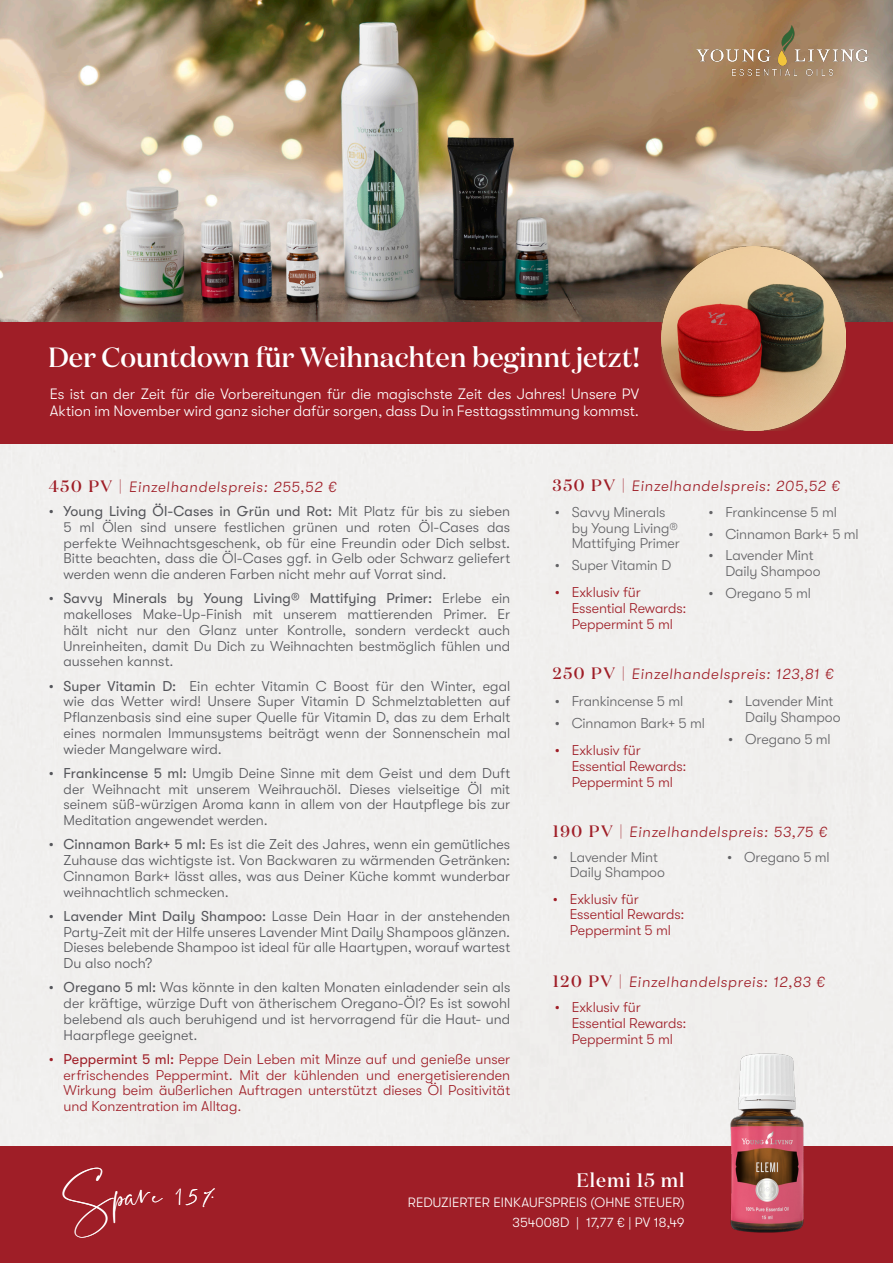
<style>
.page{position:relative;width:893px;height:1263px;background:#fff}
.page>*{position:absolute;margin:0;border:0;box-sizing:border-box;transform-origin:0 0}
.t1{font:36.3px "Santorini";color:#fff}
.t2{font:500 27.75px "Domaine Display";color:#fff}
.t3{font:500 19.5px "Domaine Display";letter-spacing:.05em;color:#fff}
.t4{font:italic 300 15px "GT Walsheim Pro";letter-spacing:.05em;color:#9f1e27}
.t5{font:300 15px/17.2px "GT Walsheim Pro";color:#fff}
.t6{font:300 14.25px/15.8px "GT Walsheim Pro";color:#54555a;text-align:justify}
.t7{font:300 14.25px/15.8px "GT Walsheim Pro";letter-spacing:-.01em;color:#9f1e27}
.t8{font:300 14.25px/15.8px "GT Walsheim Pro";letter-spacing:-.01em;color:#636366}
.t9{font:300 13.5px "GT Walsheim Pro";letter-spacing:.01em;color:#fff}
.s1{font-family:"Domaine Display";font-weight:500;font-style:normal;font-size:16.5px}
.s2{font-weight:400}
</style>
<div class="page">
<img style="left:0;top:0;width:893px;height:322px">
<div style="left:0;top:443px;width:893px;height:703px;background:#f0efee"></div>
<div style="left:0;top:322px;width:893px;height:121px;background:#9f1e27"></div>
<div style="left:0;top:1146px;width:893px;height:117px;background:#9f1e27"></div>
<img style="left:729px;top:1053px;width:75px;height:180px">
<img style="left:664px;top:1px;width:229px;height:99px">
<img style="left:661px;top:247px;width:184px;height:184px">
<p class="t2" style="left:48px;top:340px;width:593px">Der Countdown für Weihnachten beginnt jetzt!</p>
<p class="t5" style="left:50px;top:385px;width:591px">Es ist an der Zeit für die Vorbereitungen für die magischste Zeit des Jahres! Unsere PV<br>Aktion im November wird ganz sicher dafür sorgen, dass Du in Festtagsstimmung kommst.</p>
<p class="t4" style="left:49px;top:478px;width:289px"><span class="s1">450 PV |</span> Einzelhandelspreis: 255,52 €</p>
<p class="t6" style="left:64px;top:503px;width:448px;text-indent:-15px"><span class="s2">• Young Living Öl-Cases in Grün und Rot:</span> Mit Platz für bis zu sieben 5 ml Ölen sind unsere festlichen grünen und roten Öl-Cases das perfekte Weihnachtsgeschenk, ob für eine Freundin oder Dich selbst.<br>Bitte beachten, dass die Öl-Cases ggf. in Gelb oder Schwarz geliefert werden wenn die anderen Farben nicht mehr auf Vorrat sind.</p>
<p class="t6" style="left:64px;top:591px;width:448px;text-indent:-15px"><span class="s2">• Savvy Minerals by Young Living® Mattifying Primer:</span> Erlebe ein makelloses Make-Up-Finish mit unserem mattierenden Primer. Er hält nicht nur den Glanz unter Kontrolle, sondern verdeckt auch Unreinheiten, damit Du Dich zu Weihnachten bestmöglich fühlen und aussehen kannst.</p>
<p class="t6" style="left:64px;top:678px;width:448px;text-indent:-15px"><span class="s2">• Super Vitamin D:</span> Ein echter Vitamin C Boost für den Winter, egal wie das Wetter wird! Unsere Super Vitamin D Schmelztabletten auf Pflanzenbasis sind eine super Quelle für Vitamin D, das zu dem Erhalt eines normalen Immunsystems beiträgt wenn der Sonnenschein mal wieder Mangelware wird.</p>
<p class="t6" style="left:64px;top:765px;width:448px;text-indent:-15px"><span class="s2">• Frankincense 5 ml:</span> Umgib Deine Sinne mit dem Geist und dem Duft der Weihnacht mit unserem Weihrauchöl. Dieses vielseitige Öl mit seinem süß-würzigen Aroma kann in allem von der Hautpflege bis zur Meditation angewendet werden.</p>
<p class="t6" style="left:64px;top:837px;width:448px;text-indent:-15px"><span class="s2">• Cinnamon Bark+ 5 ml:</span> Es ist die Zeit des Jahres, wenn ein gemütliches Zuhause das wichtigste ist. Von Backwaren zu wärmenden Getränken:<br>Cinnamon Bark+ lässt alles, was aus Deiner Küche kommt wunderbar weihnachtlich schmecken.</p>
<p class="t6" style="left:64px;top:908px;width:448px;text-indent:-15px"><span class="s2">• Lavender Mint Daily Shampoo:</span> Lasse Dein Haar in der anstehenden Party-Zeit mit der Hilfe unseres Lavender Mint Daily Shampoos glänzen.<br>Dieses belebende Shampoo ist ideal für alle Haartypen, worauf wartest Du also noch?</p>
<p class="t6" style="left:64px;top:980px;width:448px;text-indent:-15px"><span class="s2">• Oregano 5 ml:</span> Was könnte in den kalten Monaten einladender sein als der kräftige, würzige Duft von ätherischem Oregano-Öl? Es ist sowohl belebend als auch beruhigend und ist hervorragend für die Haut- und Haarpflege geeignet.</p>
<p class="t7" style="left:64px;top:1051px;width:448px;text-align:justify;text-indent:-15px"><span class="s2">• Peppermint 5 ml:</span> Peppe Dein Leben mit Minze auf und genieße unser erfrischendes Peppermint. Mit der kühlenden und energetisierenden Wirkung beim äußerlichen Auftragen unterstützt dieses Öl Positivität und Konzentration im Alltag.</p>
<p class="t4" style="left:553px;top:478px;width:289px"><span class="s1">350 PV |</span> Einzelhandelspreis: 205,52 €</p>
<p class="t8" style="left:572px;top:504px;width:110px;text-indent:-17px">• Savvy Minerals by Young Living®<br>Mattifying Primer</p>
<p class="t8" style="left:555px;top:557px;width:118px">• Super Vitamin D</p>
<p class="t8" style="left:708px;top:504px;width:130px">• Frankincense 5 ml</p>
<p class="t8" style="left:708px;top:526px;width:152px">• Cinnamon Bark+ 5 ml</p>
<p class="t8" style="left:725px;top:548px;width:97px;text-indent:-17px">• Lavender Mint<br>Daily Shampoo</p>
<p class="t7" style="left:555px;top:585px;width:88px">• Exklusiv für</p>
<p class="t8" style="left:708px;top:585px;width:104px">• Oregano 5 ml</p>
<p class="t7" style="left:572px;top:600px;width:116px">Essential Rewards:<br>Peppermint 5 ml</p>
<p class="t4" style="left:553px;top:666px;width:282px"><span class="s1">250 PV |</span> Einzelhandelspreis: 123,81 €</p>
<p class="t8" style="left:555px;top:693px;width:130px">• Frankincense 5 ml</p>
<p class="t8" style="left:555px;top:715px;width:152px">• Cinnamon Bark+ 5 ml</p>
<p class="t8" style="left:745px;top:693px;width:97px;text-indent:-17px">• Lavender Mint<br>Daily Shampoo</p>
<p class="t8" style="left:728px;top:731px;width:104px">• Oregano 5 ml</p>
<p class="t7" style="left:572px;top:742px;width:116px;text-indent:-17px">• Exklusiv für<br>Essential Rewards:<br>Peppermint 5 ml</p>
<p class="t4" style="left:553px;top:823px;width:276px"><span class="s1">190 PV |</span> Einzelhandelspreis: 53,75 €</p>
<p class="t8" style="left:570px;top:849px;width:97px;text-indent:-17px">• Lavender Mint<br>Daily Shampoo</p>
<p class="t8" style="left:727px;top:849px;width:104px">• Oregano 5 ml</p>
<p class="t7" style="left:570px;top:891px;width:116px;text-indent:-17px">• Exklusiv für<br>Essential Rewards:<br>Peppermint 5 ml</p>
<p class="t4" style="left:553px;top:974px;width:274px"><span class="s1">120 PV |</span> Einzelhandelspreis: 12,83 €</p>
<p class="t7" style="left:572px;top:1000px;width:116px;text-indent:-17px">• Exklusiv für<br>Essential Rewards:<br>Peppermint 5 ml</p>
<p class="t1" style="left:63px;top:1174px;width:156px">Spare 15%</p>
<p class="t3" style="left:576px;top:1168px;width:109px">Elemi 15 ml</p>
<p class="t9" style="left:408px;top:1195px;width:278px">REDUZIERTER EINKAUFSPREIS (OHNE STEUER)</p>
<p class="t9" style="left:512px;top:1215px;width:174px">354008D | 17,77 € | PV 18,49</p>
</div>
